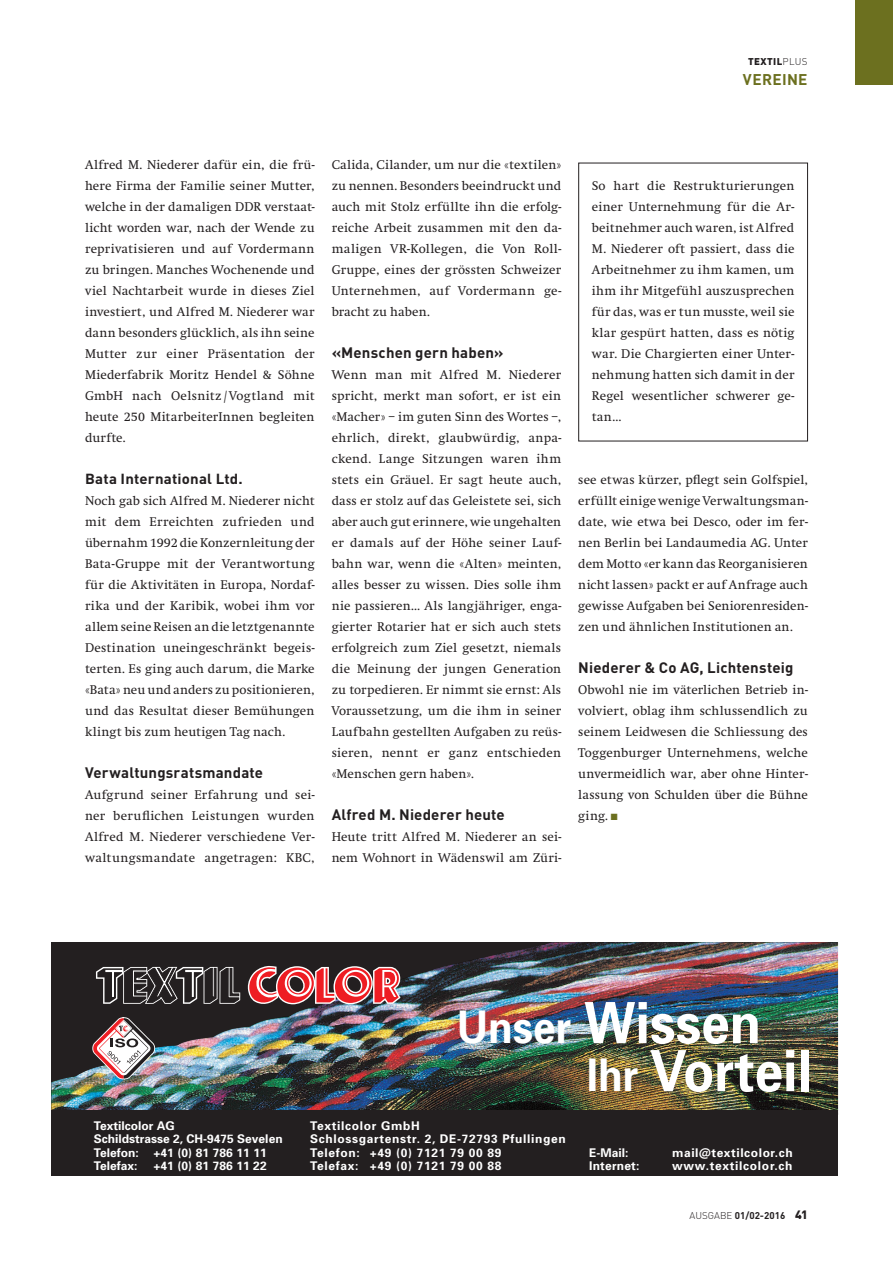
<style>
.page{position:relative;width:893px;height:1263px;background:#fff}
.page>*{position:absolute;margin:0;border:0;box-sizing:border-box;transform-origin:0 0}
.t1{font:700 57px/48px "Univers";color:#fff;scale:.9 1}
.t2{font:700 15.3px "FFDIN";letter-spacing:.02em;color:#6c701f}
.t3{font:700 15px "FFDIN";letter-spacing:.01em;color:#231f20}
.t4{font:700 14.4px "FFDIN";letter-spacing:.01em;color:#231f20;scale:1.04 1}
.t5{font:13.2px/21px "Swift EF";letter-spacing:.015em;color:#231f20;text-align:justify}
.t6{font:700 12px/13.5px "Univers";letter-spacing:.05em;color:#fff}
.t7{font:700 12px/13.5px "Univers";color:#fff}
.t8{font:700 12px "Univers";letter-spacing:.005em;color:#fff}
.t9{font:700 12px "Univers";letter-spacing:.015em;color:#fff}
.t10{font:700 9.75px "FFDIN";color:#231f20}
.t11{font:900 9.75px "FFDIN";letter-spacing:.03em;color:#231f20}
.s1{font-weight:300}
.s2{color:#6c701f}
.s3{font-size:45px}
.s4{font-weight:900;font-size:12px}
</style>
<div class="page">
<div style="left:856px;top:0;width:37px;height:85px;background:#6c701f"></div>
<div style="left:578px;top:163px;width:230px;height:278px;border:1px solid #231f20"></div>
<img style="left:51px;top:942px;width:788px;height:234px">
<p class="t11" style="left:748px;top:55px;width:61px">TEXTIL<span class="s1">PLUS</span></p>
<p class="t2" style="left:743px;top:69px;width:66px">VEREINE</p>
<p class="t5" style="left:85px;top:154px;width:231px">Alfred M. Niederer dafür ein, die frü&shy;here Firma der Familie seiner Mutter, welche in der damaligen DDR verstaat&shy;licht worden war, nach der Wende zu reprivatisieren und auf Vordermann zu bringen. Manches Wochenende und viel Nachtarbeit wurde in dieses Ziel investiert, und Alfred M. Niederer war dann besonders glücklich, als ihn seine Mutter zur einer Präsentation der Miederfabrik Moritz Hendel &amp; Söhne GmbH nach Oelsnitz / Vogtland mit heute 250 MitarbeiterInnen begleiten durfte.</p>
<p class="t4" style="left:85px;top:469px;width:153px">Bata International Ltd.</p>
<p class="t5" style="left:85px;top:490px;width:231px">Noch gab sich Alfred M. Niederer nicht mit dem Erreichten zufrieden und übernahm 1992 die Konzernleitung der Bata-Gruppe mit der Verantwortung für die Aktivitäten in Europa, Nordaf&shy;rika und der Karibik, wobei ihm vor allem seine Reisen an die letztgenannte Destination uneingeschränkt begeis&shy;terten. Es ging auch darum, die Marke «Bata» neu und anders zu positionieren, und das Resultat dieser Bemühungen klingt bis zum heutigen Tag nach.</p>
<p class="t3" style="left:85px;top:763px;width:180px">Verwaltungsratsmandate</p>
<p class="t5" style="left:85px;top:784px;width:231px">Aufgrund seiner Erfahrung und sei&shy;ner beruflichen Leistungen wurden Alfred M. Niederer verschiedene Ver&shy;waltungsmandate angetragen: KBC,</p>
<p class="t5" style="left:332px;top:154px;width:231px">Calida, Cilander, um nur die «textilen» zu nennen. Besonders beeindruckt und auch mit Stolz erfüllte ihn die erfolg&shy;reiche Arbeit zusammen mit den da&shy;maligen VR-Kollegen, die Von Roll-Gruppe, eines der grössten Schweizer Unternehmen, auf Vordermann ge&shy;bracht zu haben.</p>
<p class="t3" style="left:332px;top:343px;width:173px">«Menschen gern haben»</p>
<p class="t5" style="left:332px;top:364px;width:231px">Wenn man mit Alfred M. Niederer spricht, merkt man sofort, er ist ein «Macher» – im guten Sinn des Wortes –, ehrlich, direkt, glaubwürdig, anpa&shy;ckend. Lange Sitzungen waren ihm stets ein Gräuel. Er sagt heute auch, dass er stolz auf das Geleistete sei, sich aber auch gut erinnere, wie ungehalten er damals auf der Höhe seiner Lauf&shy;bahn war, wenn die «Alten» meinten, alles besser zu wissen. Dies solle ihm nie passieren… Als langjähriger, enga&shy;gierter Rotarier hat er sich auch stets erfolgreich zum Ziel gesetzt, niemals die Meinung der jungen Generation zu torpedieren. Er nimmt sie ernst: Als Voraussetzung, um die ihm in seiner Laufbahn gestellten Aufgaben zu reüs&shy;sieren, nennt er ganz entschieden «Menschen gern haben».</p>
<p class="t3" style="left:332px;top:805px;width:175px">Alfred M. Niederer heute</p>
<p class="t5" style="left:332px;top:826px;width:231px">Heute tritt Alfred M. Niederer an sei&shy;nem Wohnort in Wädenswil am Züri-</p>
<p class="t5" style="left:592px;top:175px;width:204px">So hart die Restrukturierungen einer Unternehmung für die Ar&shy;beitnehmer auch waren, ist Alfred M. Niederer oft passiert, dass die Arbeitnehmer zu ihm kamen, um ihm ihr Mitgefühl auszusprechen für das, was er tun musste, weil sie klar gespürt hatten, dass es nötig war. Die Chargierten einer Unter&shy;nehmung hatten sich damit in der Regel wesentlicher schwerer ge&shy;tan…</p>
<p class="t5" style="left:578px;top:469px;width:231px">see etwas kürzer, pflegt sein Golfspiel, erfüllt einige wenige Verwaltungsman&shy;date, wie etwa bei Desco, oder im fer&shy;nen Berlin bei Landaumedia AG. Unter dem Motto «er kann das Reorganisieren nicht lassen» packt er auf Anfrage auch gewisse Aufgaben bei Seniorenresiden&shy;zen und ähnlichen Institutionen an.</p>
<p class="t3" style="left:578px;top:658px;width:216px">Niederer &amp; Co AG, Lichtensteig</p>
<p class="t5" style="left:578px;top:679px;width:231px">Obwohl nie im väterlichen Betrieb in&shy;volviert, oblag ihm schlussendlich zu seinem Leidwesen die Schliessung des Toggenburger Unternehmens, welche unvermeidlich war, aber ohne Hinter&shy;lassung von Schulden über die Bühne ging. <span class="s2">■</span></p>
<h1 class="t1" style="left:587px;top:997px;width:251px;text-indent:-130px"><span class="s3">Unser</span> Wissen<br><span class="s3">Ihr</span> Vorteil</h1>
<p class="t7" style="left:94px;top:1118px;width:190px">Textilcolor AG<br>Schildstrasse 2, CH-9475 Sevelen<br>Telefon: +41 (0) 81 786 11 11<br>Telefax:</p>
<p class="t8" style="left:153px;top:1158px;width:115px">+41 (0) 81 786 11 22</p>
<p class="t6" style="left:310px;top:1118px;width:257px">Textilcolor GmbH<br>Schlossgartenstr. 2, DE-72793 Pfullingen<br>Telefon: +49 (0) 7121 79 00 89<br>Telefax: +49 (0) 7121 79 00 88</p>
<p class="t6" style="left:589px;top:1145px;width:41px">E-Mail:</p>
<p class="t6" style="left:672px;top:1145px;width:122px">mail@textilcolor.ch</p>
<p class="t9" style="left:589px;top:1158px;width:52px">Internet:</p>
<p class="t6" style="left:672px;top:1158px;width:122px">www.textilcolor.ch</p>
<p class="t10" style="left:690px;top:1209px;width:120px"><span class="s1">AUSGABE</span> 01/02-2016 <span class="s4">41</span></p>
</div>
